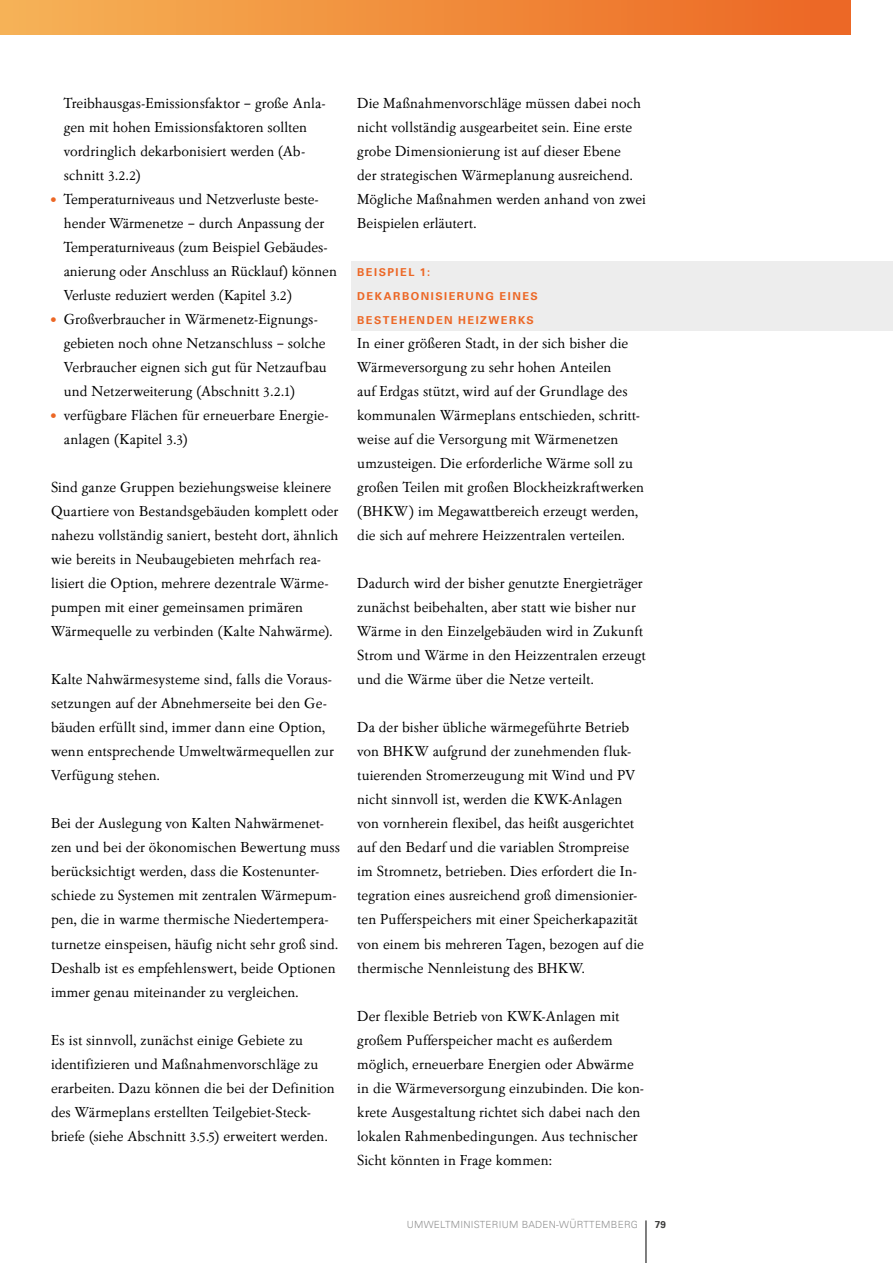
<style>
.page{position:relative;width:893px;height:1263px;background:#fff}
.page>*{position:absolute;margin:0;border:0;box-sizing:border-box;transform-origin:0 0}
.t1{font:15px/24px "Garamont Amst SB";color:#000}
.t2{font:700 10.95px/24px "Univers 65";letter-spacing:.135em;color:#ec6725}
.t3{font:300 9.9px "Univers 45";letter-spacing:.025em;color:#929292}
.t4{font:700 9.9px "Univers 65";color:#3c3c3b}
.s1{color:#ec6725}
</style>
<div class="page">
<div style="left:0;top:0;width:850px;height:34px;background:linear-gradient(to right,#f6b356,#ec6623)"></div>
<hr style="left:646px;top:1220px;width:1px;height:43px;background:#000">
<div style="left:352px;top:261px;width:541px;height:70px;background:#ededed"></div>
<p class="t1" style="left:64px;top:92px;width:263px">Treibhausgas-Emissionsfaktor – große Anla&shy;gen mit hohen Emissionsfaktoren sollten vordringlich dekarbonisiert werden (Ab&shy;schnitt 3.2.2)</p>
<p class="t1" style="left:64px;top:188px;width:275px;text-indent:-13px"><span class="s1">•</span> Temperaturniveaus und Netzverluste beste&shy;hender Wärmenetze – durch Anpassung der Temperaturniveaus (zum Beispiel Gebäudes&shy;anierung oder Anschluss an Rücklauf) können Verluste reduziert werden (Kapitel 3.2)</p>
<p class="t1" style="left:64px;top:308px;width:264px;text-indent:-13px"><span class="s1">•</span> Großverbraucher in Wärmenetz-Eignungs&shy;gebieten noch ohne Netzanschluss – solche Verbraucher eignen sich gut für Netzaufbau und Netzerweiterung (Abschnitt 3.2.1)</p>
<p class="t1" style="left:64px;top:404px;width:266px;text-indent:-13px"><span class="s1">•</span> verfügbare Flächen für erneuerbare Energie&shy;anlagen (Kapitel 3.3)</p>
<p class="t1" style="left:51px;top:476px;width:289px">Sind ganze Gruppen beziehungsweise kleinere Quartiere von Bestandsgebäuden komplett oder nahezu vollständig saniert, besteht dort, ähnlich wie bereits in Neubaugebieten mehrfach rea&shy;lisiert die Option, mehrere dezentrale Wärme&shy;pumpen mit einer gemeinsamen primären Wärmequelle zu verbinden (Kalte Nahwärme).</p>
<p class="t1" style="left:51px;top:668px;width:284px">Kalte Nahwärmesysteme sind, falls die Voraus&shy;setzungen auf der Abnehmerseite bei den Ge&shy;bäuden erfüllt sind, immer dann eine Option, wenn entsprechende Umweltwärmequellen zur Verfügung stehen.</p>
<p class="t1" style="left:51px;top:812px;width:291px">Bei der Auslegung von Kalten Nahwärmenet&shy;zen und bei der ökonomischen Bewertung muss berücksichtigt werden, dass die Kostenunter&shy;schiede zu Systemen mit zentralen Wärmepum&shy;pen, die in warme thermische Niedertempera&shy;turnetze einspeisen, häufig nicht sehr groß sind.<br>Deshalb ist es empfehlenswert, beide Optionen immer genau miteinander zu vergleichen.</p>
<p class="t1" style="left:51px;top:1028px;width:285px">Es ist sinnvoll, zunächst einige Gebiete zu identifizieren und Maßnahmenvorschläge zu erarbeiten. Dazu können die bei der Definition des Wärmeplans erstellten Teilgebiet-Steck&shy;briefe (siehe Abschnitt 3.5.5) erweitert werden.</p>
<p class="t1" style="left:357px;top:92px;width:290px">Die Maßnahmenvorschläge müssen dabei noch nicht vollständig ausgearbeitet sein. Eine erste grobe Dimensionierung ist auf dieser Ebene<br>der strategischen Wärmeplanung ausreichend.<br>Mögliche Maßnahmen werden anhand von zwei Beispielen erläutert.</p>
<p class="t2" style="left:357px;top:261px;width:182px">BEISPIEL 1:<br>DEKARBONISIERUNG EINES<br>BESTEHENDEN HEIZWERKS</p>
<p class="t1" style="left:357px;top:332px;width:288px">In einer größeren Stadt, in der sich bisher die Wärmeversorgung zu sehr hohen Anteilen<br>auf Erdgas stützt, wird auf der Grundlage des kommunalen Wärmeplans entschieden, schritt&shy;weise auf die Versorgung mit Wärmenetzen umzusteigen. Die erforderliche Wärme soll zu großen Teilen mit großen Blockheizkraftwerken (BHKW) im Megawattbereich erzeugt werden, die sich auf mehrere Heizzentralen verteilen.</p>
<p class="t1" style="left:357px;top:572px;width:290px">Dadurch wird der bisher genutzte Energieträger zunächst beibehalten, aber statt wie bisher nur Wärme in den Einzelgebäuden wird in Zukunft Strom und Wärme in den Heizzentralen erzeugt und die Wärme über die Netze verteilt.</p>
<p class="t1" style="left:357px;top:716px;width:288px">Da der bisher übliche wärmegeführte Betrieb von BHKW aufgrund der zunehmenden fluk&shy;tuierenden Stromerzeugung mit Wind und PV nicht sinnvoll ist, werden die KWK-Anlagen von vornherein flexibel, das heißt ausgerichtet auf den Bedarf und die variablen Strompreise im Stromnetz, betrieben. Dies erfordert die In&shy;tegration eines ausreichend groß dimensionier&shy;ten Pufferspeichers mit einer Speicherkapazität von einem bis mehreren Tagen, bezogen auf die thermische Nennleistung des BHKW.</p>
<p class="t1" style="left:357px;top:1004px;width:289px">Der flexible Betrieb von KWK-Anlagen mit großem Pufferspeicher macht es außerdem möglich, erneuerbare Energien oder Abwärme in die Wärmeversorgung einzubinden. Die kon&shy;krete Ausgestaltung richtet sich dabei nach den lokalen Rahmenbedingungen. Aus technischer Sicht könnten in Frage kommen:</p>
<p class="t3" style="left:407px;top:1218px;width:233px">UMWELTMINISTERIUM BADEN-WÜRTTEMBERG</p>
<p class="t4" style="left:655px;top:1218px;width:13px">79</p>
</div>
